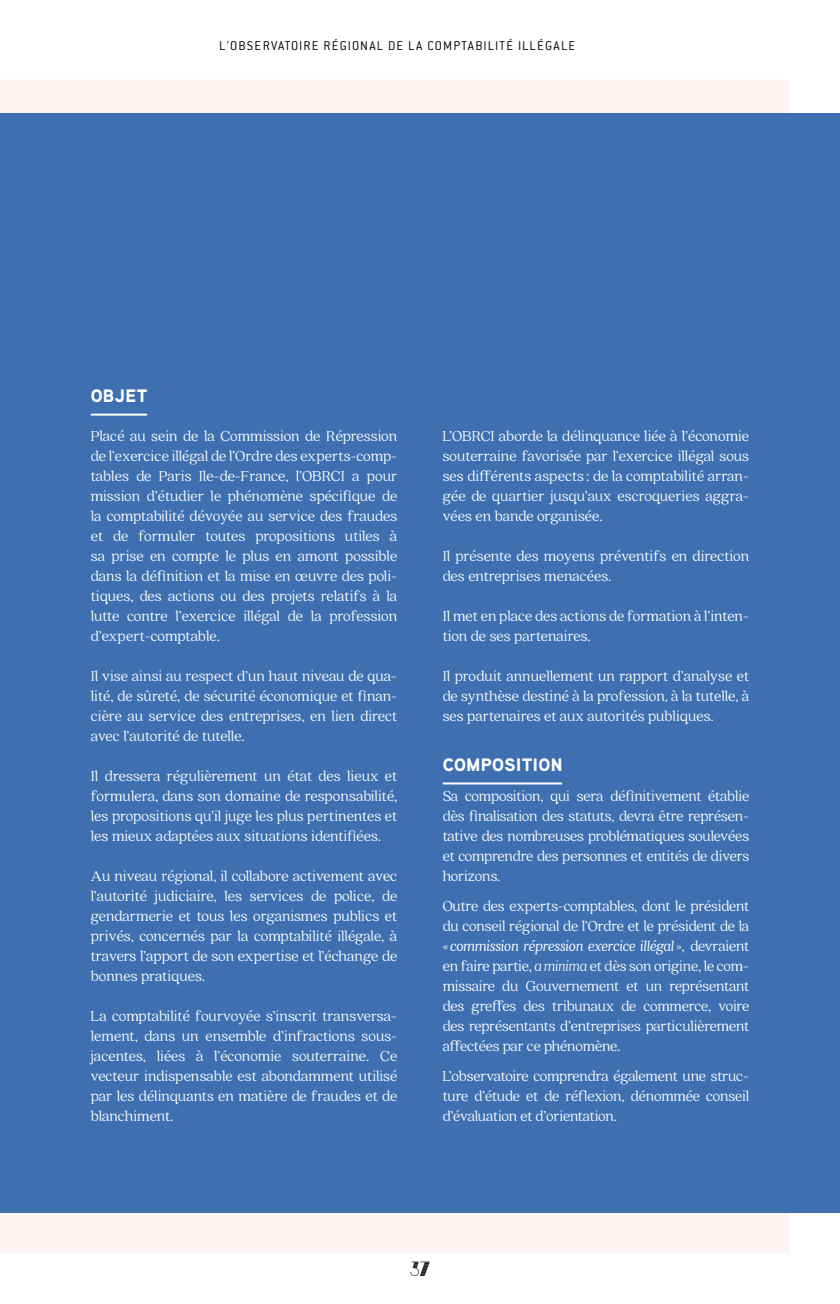
<style>
.page{position:relative;width:840px;height:1304px;background:#fff}
.page>*{position:absolute;margin:0;border:0;box-sizing:border-box;transform-origin:0 0}
.t1{font:20px "Typometry Alternate";color:#000}
.t2{font:900 18px "Aaux Pro";letter-spacing:.025em;color:#fff}
.t3{font:300 16px/20px "Quincy CF";letter-spacing:-.005em;color:#fff;text-align:justify}
.t4{font:14px "Conduit ITC Light";letter-spacing:.085em;color:#000}
.s1{font-weight:400;font-style:italic}
.s2{font-style:italic}
</style>
<div class="page">
<div style="left:0;top:80px;width:789px;height:1173px;background:#fcf4f3"></div>
<div style="left:0;top:113px;width:839px;height:1100px;background:#3e70b1"></div>
<hr style="left:91px;top:414px;width:56px;height:2px;background:#fff">
<hr style="left:442px;top:782px;width:120px;height:2px;background:#fff">
<p class="t4" style="left:219px;top:37px;width:357px">L'OBSERVATOIRE RÉGIONAL DE LA COMPTABILITÉ ILLÉGALE</p>
<p class="t2" style="left:91px;top:384px;width:58px">OBJET</p>
<p class="t3" style="left:91px;top:426px;width:308px">Placé au sein de la Commission de Répression de l’exercice illégal de l’Ordre des experts-comp&shy;tables de Paris Ile-de-France, l’OBRCI a pour mission d’étudier le phénomène spécifique de la comptabilité dévoyée au service des fraudes et de formuler toutes propositions utiles à sa prise en compte le plus en amont possible dans la définition et la mise en œuvre des poli&shy;tiques, des actions ou des projets relatifs à la lutte contre l’exercice illégal de la profession d’expert-comptable.</p>
<p class="t3" style="left:91px;top:666px;width:308px">Il vise ainsi au respect d’un haut niveau de qua&shy;lité, de sûreté, de sécurité économique et finan&shy;cière au service des entreprises, en lien direct avec l’autorité de tutelle.</p>
<p class="t3" style="left:91px;top:766px;width:308px">Il dressera régulièrement un état des lieux et formulera, dans son domaine de responsabilité, les propositions qu’il juge les plus pertinentes et les mieux adaptées aux situations identifiées.</p>
<p class="t3" style="left:91px;top:866px;width:308px">Au niveau régional, il collabore activement avec l’autorité judiciaire, les services de police, de gendarmerie et tous les organismes publics et privés, concernés par la comptabilité illégale, à travers l’apport de son expertise et l’échange de bonnes pratiques.</p>
<p class="t3" style="left:91px;top:1006px;width:308px">La comptabilité fourvoyée s’inscrit transversa&shy;lement, dans un ensemble d’infractions sous&shy;jacentes, liées à l’économie souterraine. Ce vecteur indispensable est abondamment utilisé par les délinquants en matière de fraudes et de blanchiment.</p>
<p class="t3" style="left:442px;top:426px;width:308px">L’OBRCI aborde la délinquance liée à l’économie souterraine favorisée par l’exercice illégal sous ses différents aspects : de la comptabilité arran&shy;gée de quartier jusqu’aux escroqueries aggra&shy;vées en bande organisée.</p>
<p class="t3" style="left:442px;top:546px;width:308px">Il présente des moyens préventifs en direction des entreprises menacées.</p>
<p class="t3" style="left:442px;top:606px;width:308px">Il met en place des actions de formation à l’inten&shy;tion de ses partenaires.</p>
<p class="t3" style="left:442px;top:666px;width:308px">Il produit annuellement un rapport d’analyse et de synthèse destiné à la profession, à la tutelle, à ses partenaires et aux autorités publiques.</p>
<p class="t2" style="left:442px;top:753px;width:121px">COMPOSITION</p>
<p class="t3" style="left:442px;top:786px;width:308px">Sa composition, qui sera définitivement établie dès finalisation des statuts, devra être représen&shy;tative des nombreuses problématiques soulevées et comprendre des personnes et entités de divers horizons.</p>
<p class="t3" style="left:442px;top:896px;width:308px">Outre des experts-comptables, dont le président du conseil régional de l’Ordre et le président de la « <span class="s1">commission répression exercice illégal</span>», devraient en faire partie, <span class="s2">a minima</span> et dès son origine, le com&shy;missaire du Gouvernement et un représentant des greffes des tribunaux de commerce, voire des représentants d’entreprises particulièrement affectées par ce phénomène.</p>
<p class="t3" style="left:442px;top:1066px;width:308px">L’observatoire comprendra également une struc&shy;ture d’étude et de réflexion, dénommée conseil d’évaluation et d’orientation.</p>
<p class="t1" style="left:410px;top:1258px;width:21px">37</p>
</div>
